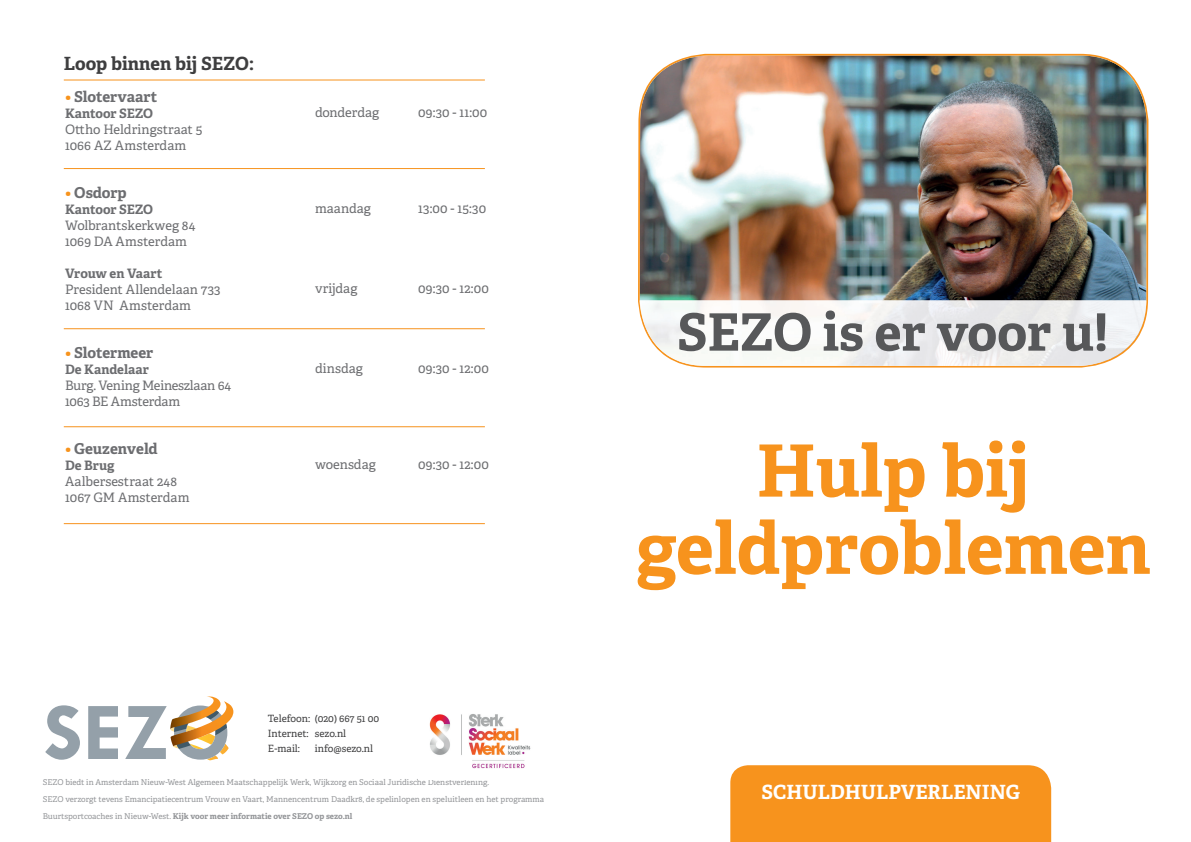
<style>
.page{position:relative;width:1191px;height:842px;background:#fff}
.page>*{position:absolute;margin:0;border:0;box-sizing:border-box;transform-origin:0 0}
.t1{font:700 72px/77.2px "Adelle";color:#f7931d;text-align:center}
.t2{font:700 51.5px "Adelle";color:#57585a}
.t3{font:700 19.6px "Adelle";color:#fff}
.t4{font:700 18.2px "Adelle";color:#3e3e3f}
.t5{font:700 15px "Adelle";letter-spacing:-.005em;color:#6c6d70}
.t6{font:13px/16px "Adelle";color:#6c6d70}
.t7{font:700 13px "Adelle";letter-spacing:-.005em;color:#6c6d70}
.t8{font:13px/16px "Adelle";letter-spacing:-.02em;color:#6c6d70}
.t9{font:10px/15.1px "Adelle";color:#3e3e3f}
.t10{font:8px/16.9px "Adelle";color:#939598}
.s1{color:#f7931d}
.s2{font-weight:700}
</style>
<div class="page">
<div style="left:730px;top:765px;width:321px;height:77px;background:#f7931d"></div>
<img style="left:638px;top:54px;width:510px;height:314px">
<img style="left:1088px;top:300px;width:58px;height:66px">
<svg style="left:639px;top:300px;width:449px;height:66px"></svg>
<svg style="left:45px;top:705px;width:35px;height:55px"></svg>
<svg style="left:88px;top:706px;width:30px;height:53px"></svg>
<svg style="left:125px;top:696px;width:104px;height:64px"></svg>
<img style="left:171px;top:701px;width:62px;height:45px">
<img style="left:429px;top:714px;width:102px;height:55px">
<hr style="left:64px;top:80px;width:421px;height:1px;background:#f7931d">
<hr style="left:64px;top:168px;width:421px;height:1px;background:#f7931d">
<hr style="left:64px;top:328px;width:421px;height:1px;background:#f7931d">
<hr style="left:64px;top:426px;width:421px;height:1px;background:#f7931d">
<hr style="left:64px;top:523px;width:421px;height:1px;background:#f7931d">
<h3 class="t4" style="left:64px;top:50px;width:192px">Loop binnen bij SEZO:</h3>
<h3 class="t5" style="left:65px;top:85px;width:94px"><span class="s1">•</span> Slotervaart</h3>
<h3 class="t7" style="left:65px;top:104px;width:90px">Kantoor SEZO</h3>
<h3 class="t6" style="left:65px;top:121px;width:139px">Ottho Heldringstraat 5<br>1066 AZ Amsterdam</h3>
<h3 class="t5" style="left:65px;top:181px;width:63px"><span class="s1">•</span> Osdorp</h3>
<h3 class="t7" style="left:65px;top:200px;width:90px">Kantoor SEZO</h3>
<h3 class="t6" style="left:65px;top:216px;width:132px">Wolbrantskerkweg 84<br>1069 DA Amsterdam</h3>
<h3 class="t7" style="left:65px;top:264px;width:99px">Vrouw en Vaart</h3>
<h3 class="t6" style="left:65px;top:281px;width:157px">President Allendelaan 733<br>1068 VN Amsterdam</h3>
<h3 class="t5" style="left:65px;top:341px;width:90px"><span class="s1">•</span> Slotermeer</h3>
<h3 class="t7" style="left:65px;top:360px;width:85px">De Kandelaar</h3>
<h3 class="t8" style="left:65px;top:376px;width:168px">Burg. Vening Meineszlaan 64<br>1063 BE Amsterdam</h3>
<h3 class="t5" style="left:65px;top:437px;width:94px"><span class="s1">•</span> Geuzenveld</h3>
<h3 class="t7" style="left:65px;top:456px;width:51px">De Brug</h3>
<h3 class="t6" style="left:65px;top:473px;width:126px">Aalbersestraat 248<br>1067 GM Amsterdam</h3>
<h3 class="t6" style="left:315px;top:103px;width:66px">donderdag</h3>
<h3 class="t6" style="left:418px;top:103px;width:71px">09:30 - 11:00</h3>
<h3 class="t6" style="left:315px;top:199px;width:57px">maandag</h3>
<h3 class="t6" style="left:418px;top:199px;width:70px">13:00 - 15:30</h3>
<h3 class="t6" style="left:315px;top:279px;width:44px">vrijdag</h3>
<h3 class="t6" style="left:418px;top:279px;width:72px">09:30 - 12:00</h3>
<h3 class="t6" style="left:315px;top:359px;width:49px">dinsdag</h3>
<h3 class="t6" style="left:418px;top:359px;width:72px">09:30 - 12:00</h3>
<h3 class="t6" style="left:315px;top:455px;width:62px">woensdag</h3>
<h3 class="t6" style="left:418px;top:455px;width:72px">09:30 - 12:00</h3>
<p class="t9" style="left:268px;top:710px;width:113px">Telefoon: (020) 667 51 00<br>Internet: sezo.nl<br>E-mail:</p>
<p class="t9" style="left:315px;top:740px;width:60px">info@sezo.nl</p>
<p class="t10" style="left:43px;top:774px;width:503px">SEZO biedt in Amsterdam Nieuw-West Algemeen Maatschappelijk Werk, Wijkzorg en Sociaal Juridische Dienstverlening.<br>SEZO verzorgt tevens Emancipatiecentrum Vrouw en Vaart, Mannencentrum Daadkr8, de spelinlopen en speluitleen en het programma<br>Buurtsportcoaches in Nieuw-West. <span class="s2">Kijk voor meer informatie over SEZO op sezo.nl</span></p>
<h2 class="t2" style="left:677px;top:295px;width:433px">SEZO is er voor u!</h2>
<h1 class="t1" style="left:636px;top:430px;width:516px">Hulp bij geldproblemen</h1>
<h3 class="t3" style="left:761px;top:778px;width:260px">SCHULDHULPVERLENING</h3>
</div>
